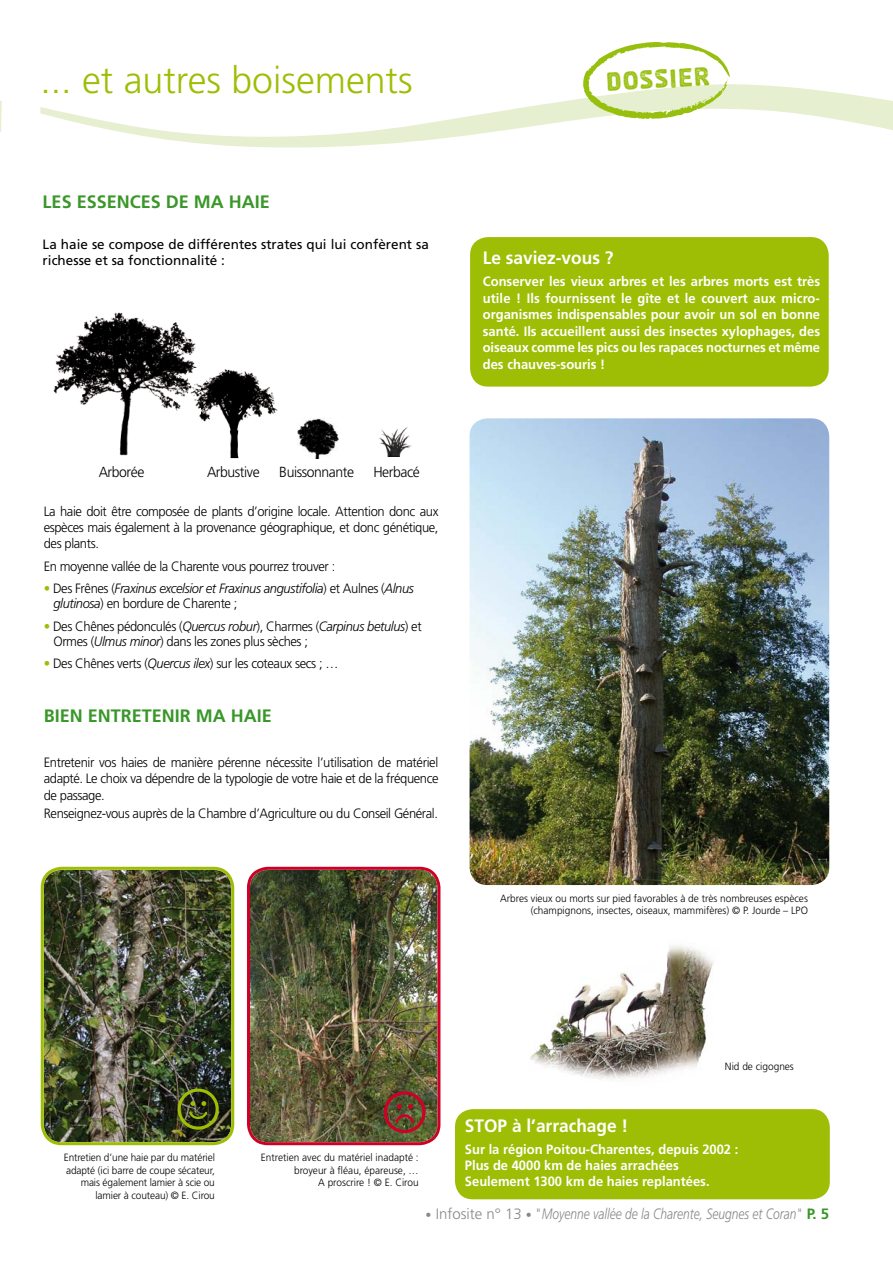
<style>
.page{position:relative;width:893px;height:1263px;background:#fff}
.page>*{position:absolute;margin:0;border:0;box-sizing:border-box;transform-origin:0 0}
.t1{font:300 37.5px "Frutiger";color:#9dbe05}
.t2{font:22.05px "Elpiedra";color:#97bf0d}
.t3{font:700 18px "Frutiger";color:#3a9729}
.t4{font:700 18px "Frutiger";color:#fff;scale:.96 1}
.t5{font:italic 300 15px "Frutiger";color:#87888a;scale:.8 1}
.t6{font:300 14.55px "Frutiger";letter-spacing:-.03em;color:#000;scale:.96 1}
.t7{font:300 13.5px/16.2px "Frutiger";letter-spacing:-.03em;color:#000;text-align:justify;scale:.96 1}
.t8{font:700 13.5px/16.5px "Frutiger";color:#fff;scale:.96 1}
.t9{font:italic 300 13.5px/15px "Frutiger";letter-spacing:-.03em;color:#000;scale:.96 1}
.t10{font:13.5px/16.2px "Frutiger";color:#000}
.t11{font:300 10.5px/12.6px "Frutiger";color:#000;text-align:right;scale:.96 1}
.s1{font-style:normal;font-stretch:condensed;color:#9dbe05}
.s2{font-style:normal}
.s3{font-stretch:condensed;color:#9dbe05}
.s4{font-style:italic}
.s5{font-style:normal;font-size:12px}
.s6{font-weight:700;font-style:normal;color:#3a9729}
</style>
<div class="page">
<img style="left:0;top:101px;width:2px;height:31px">
<img style="left:40px;top:84px;width:853px;height:64px">
<div style="left:455px;top:1109px;width:375px;height:90px;background:#9dbe05;border-radius:18px"></div>
<img style="left:53px;top:312px;width:144px;height:144px">
<img style="left:200px;top:369px;width:78px;height:89px">
<img style="left:188px;top:368px;width:12px;height:88px">
<img style="left:297px;top:418px;width:42px;height:41px">
<img style="left:379px;top:427px;width:33px;height:29px">
<div style="left:470px;top:237px;width:359px;height:150px;background:#9dbe05;border-radius:18px"></div>
<img style="left:470px;top:418px;width:359px;height:467px">
<img style="left:530px;top:945px;width:183px;height:134px">
<img style="left:41px;top:867px;width:193px;height:278px">
<img style="left:247px;top:867px;width:193px;height:278px">
<svg style="left:176px;top:1086px;width:45px;height:46px;background:#464f1b"></svg>
<svg style="left:382px;top:1089px;width:46px;height:46px;background:#6f4830"></svg>
<svg style="left:583px;top:42px;width:147px;height:77px"></svg>
<h1 class="t1" style="left:40px;top:59px;width:374px">... et autres boisements</h1>
<h3 class="t3" style="left:43px;top:191px;width:229px">LES ESSENCES DE MA HAIE</h3>
<p class="t10" style="left:43px;top:236px;width:388px">La haie se compose de différentes strates qui lui confèrent sa richesse et sa fonctionnalité :</p>
<p class="t6" style="left:99px;top:463px;width:49px">Arborée</p>
<p class="t6" style="left:207px;top:463px;width:56px">Arbustive</p>
<p class="t6" style="left:279px;top:463px;width:80px">Buissonnante</p>
<p class="t6" style="left:373px;top:463px;width:50px">Herbacé</p>
<p class="t7" style="left:44px;top:503px;width:413px">La haie doit être composée de plants d’origine locale. Attention donc aux espèces mais également à la provenance géographique, et donc génétique, des plants.</p>
<p class="t7" style="left:44px;top:558px;width:305px">En moyenne vallée de la Charente vous pourrez trouver :</p>
<p class="t9" style="left:53px;top:581px;width:377px;text-indent:-10px"><span class="s1">•</span> <span class="s2">Des Frênes (</span>Fraxinus excelsior et Fraxinus angustifolia<span class="s2">) et Aulnes (</span>Alnus glutinosa<span class="s2">) en bordure de Charente ;</span></p>
<p class="t7" style="left:53px;top:619px;width:385px;line-height:15px;text-indent:-10px"><span class="s3">•</span> Des Chênes pédonculés (<span class="s4">Quercus robur</span>), Charmes (<span class="s4">Carpinus betulus</span>) et<br>Ormes (<span class="s4">Ulmus minor</span>) dans les zones plus sèches ;</p>
<p class="t7" style="left:44px;top:656px;width:308px"><span class="s3">•</span> Des Chênes verts (<span class="s4">Quercus ilex</span>) sur les coteaux secs ; …</p>
<h3 class="t3" style="left:44px;top:705px;width:230px">BIEN ENTRETENIR MA HAIE</h3>
<p class="t7" style="left:44px;top:754px;width:413px">Entretenir vos haies de manière pérenne nécessite l’utilisation de matériel adapté. Le choix va dépendre de la typologie de votre haie et de la fréquence de passage.</p>
<p class="t7" style="left:44px;top:805px;width:412px">Renseignez-vous auprès de la Chambre d’Agriculture ou du Conseil Général.</p>
<h2 class="t2" style="left:605px;top:67px;width:106px;rotate:-3deg">DOSSIER</h2>
<h3 class="t4" style="left:483px;top:247px;width:138px">Le saviez-vous ?</h3>
<p class="t8" style="left:483px;top:273px;width:353px;text-align:justify">Conserver les vieux arbres et les arbres morts est très utile ! Ils fournissent le gîte et le couvert aux micro&shy;organismes indispensables pour avoir un sol en bonne santé. Ils accueillent aussi des insectes xylophages, des oiseaux comme les pics ou les rapaces nocturnes et même des chauves-souris !</p>
<p class="t11" style="left:500px;top:892px;width:322px">Arbres vieux ou morts sur pied favorables à de très nombreuses espèces (champignons, insectes, oiseaux, mammifères) © P. Jourde – LPO</p>
<p class="t11" style="left:64px;top:1151px;width:159px">Entretien d’une haie par du matériel adapté (ici barre de coupe sécateur, mais également lamier à scie ou lamier à couteau) © E. Cirou</p>
<p class="t11" style="left:261px;top:1151px;width:166px">Entretien avec du matériel inadapté : broyeur à fléau, épareuse, …<br>A proscrire ! © E. Cirou</p>
<p class="t11" style="left:725px;top:1060px;width:73px">Nid de cigognes</p>
<h3 class="t4" style="left:465px;top:1115px;width:172px">STOP à l’arrachage !</h3>
<p class="t8" style="left:465px;top:1141px;width:286px">Sur la région Poitou-Charentes, depuis 2002 :<br>Plus de 4000 km de haies arrachées<br>Seulement 1300 km de haies replantées.</p>
<p class="t5" style="left:426px;top:1206px;width:506px"><span class="s5">•</span> <span class="s2">Infosite n° 13</span> <span class="s5">•</span> <span class="s2">"</span>Moyenne vallée de la Charente, Seugnes et Coran<span class="s2">"</span> <span class="s6">P. 5</span></p>
</div>
